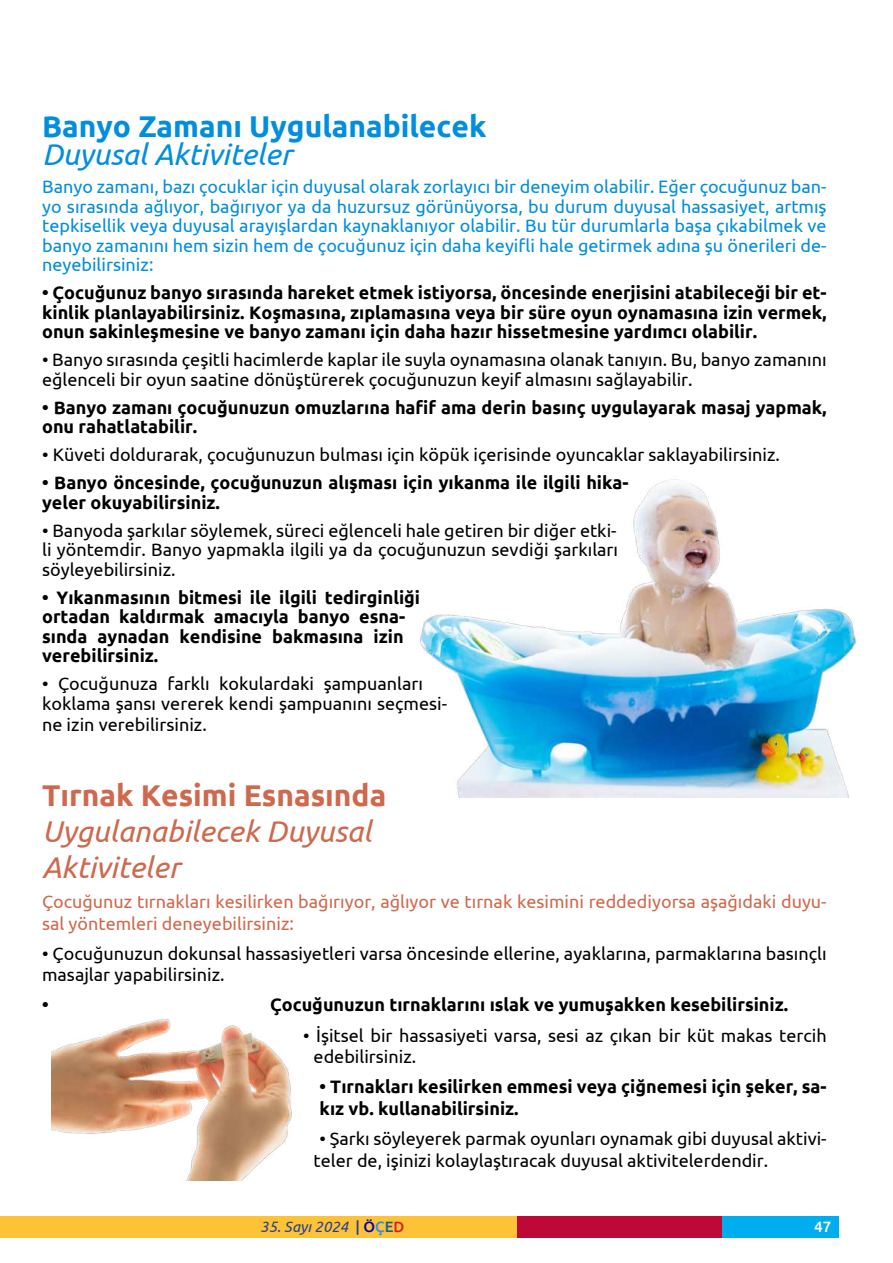
<style>
.page{position:relative;width:893px;height:1263px;background:#fff}
.page>*{position:absolute;margin:0;border:0;box-sizing:border-box;transform-origin:0 0}
.t1{font:italic 30px/36px "Ubuntu";color:#ce694d}
.t2{font:700 30px "Ubuntu";color:#018edd}
.t3{font:700 30px "Ubuntu";color:#ce694d}
.t4{font:italic 30px "Ubuntu";color:#018edd}
.t5{font:18px/19.5px "Ubuntu";color:#000}
.t6{font:700 18px/19.5px "Ubuntu";color:#000}
.t7{font:18px/19.5px "Ubuntu";color:#018edd;text-align:justify}
.t8{font:18px/21.6px "Ubuntu";color:#ce694d}
.t9{font:italic 15px "Ubuntu";color:#253f8e}
.t10{font:500 15px "Ubuntu";color:#fff}
.s1{font-weight:500;font-style:normal}
.s2{font-weight:500;font-style:normal;color:#0400b3}
.s3{font-weight:500;font-style:normal;color:#298ff2}
.s4{font-weight:500;font-style:normal;color:#185d90}
.s5{font-weight:500;font-style:normal;color:#d1232a}
</style>
<div class="page">
<div style="left:0;top:1216px;width:517px;height:22px;background:#fec237"></div>
<div style="left:517px;top:1216px;width:206px;height:22px;background:#be0938"></div>
<div style="left:723px;top:1216px;width:116px;height:22px;background:#00aeef"></div>
<img style="left:420px;top:479px;width:436px;height:318px">
<img style="left:52px;top:1018px;width:240px;height:162px">
<h1 class="t2" style="left:42px;top:108px;width:446px">Banyo Zamanı Uygulanabilecek</h1>
<h1 class="t4" style="left:42px;top:136px;width:251px">Duyusal Aktiviteler</h1>
<p class="t7" style="left:42px;top:176px;width:786px">Banyo zamanı, bazı çocuklar için duyusal olarak zorlayıcı bir deneyim olabilir. Eğer çocuğunuz ban&shy;yo sırasında ağlıyor, bağırıyor ya da huzursuz görünüyorsa, bu durum duyusal hassasiyet, artmış tepkisellik veya duyusal arayışlardan kaynaklanıyor olabilir. Bu tür durumlarla başa çıkabilmek ve banyo zamanını hem sizin hem de çocuğunuz için daha keyi昀氀i hale getirmek adına şu önerileri de&shy;neyebilirsiniz:</p>
<p class="t6" style="left:42px;top:283px;width:786px;text-align:justify">• Çocuğunuz banyo sırasında hareket etmek istiyorsa, öncesinde enerjisini atabileceği bir et&shy;kinlik planlayabilirsiniz. Koşmasına, zıplamasına veya bir süre oyun oynamasına izin vermek, onun sakinleşmesine ve banyo zamanı için daha hazır hissetmesine yardımcı olabilir.</p>
<p class="t5" style="left:42px;top:349px;width:786px">• Banyo sırasında çeşitli hacimlerde kaplar ile suyla oynamasına olanak tanıyın. Bu, banyo zamanını eğlenceli bir oyun saatine dönüştürerek çocuğunuzun keyif almasını sağlayabilir.</p>
<p class="t6" style="left:42px;top:397px;width:786px">• Banyo zamanı çocuğunuzun omuzlarına hafif ama derin basınç uygulayarak masaj yapmak, onu rahatlatabilir.</p>
<p class="t5" style="left:42px;top:444px;width:739px">• Küveti doldurarak, çocuğunuzun bulması için köpük içerisinde oyuncaklar saklayabilirsiniz.</p>
<p class="t6" style="left:42px;top:473px;width:588px">• Banyo öncesinde, çocuğunuzun alışması için yıkanma ile ilgili hika&shy;yeler okuyabilirsiniz.</p>
<p class="t5" style="left:42px;top:520px;width:578px;text-align:justify">• Banyoda şarkılar söylemek, süreci eğlenceli hale getiren bir diğer etki&shy;li yöntemdir. Banyo yapmakla ilgili ya da çocuğunuzun sevdiği şarkıları söyleyebilirsiniz.</p>
<p class="t6" style="left:42px;top:587px;width:380px">• Yıkanmasının bitmesi ile ilgili tedirginliği ortadan kaldırmak amacıyla banyo esna&shy;sında aynadan kendisine bakmasına izin verebilirsiniz.</p>
<p class="t5" style="left:42px;top:673px;width:407px">• Çocuğunuza farklı kokulardaki şampuanları koklama şansı vererek kendi şampuanını seçmesi-</p>
<p class="t5" style="left:42px;top:714px;width:166px">ne izin verebilirsiniz.</p>
<h1 class="t3" style="left:42px;top:777px;width:346px">Tırnak Kesimi Esnasında</h1>
<h1 class="t1" style="left:42px;top:812px;width:331px">Uygulanabilecek Duyusal<br>Aktiviteler</h1>
<p class="t8" style="left:42px;top:890px;width:786px">Çocuğunuz tırnakları kesilirken bağırıyor, ağlıyor ve tırnak kesimini reddediyorsa aşağıdaki duyu&shy;sal yöntemleri deneyebilirsiniz:</p>
<p class="t5" style="left:42px;top:942px;width:786px;line-height:21.6px">• Çocuğunuzun dokunsal hassasiyetleri varsa öncesinde ellerine, ayaklarına, parmaklarına basınçlı masajlar yapabilirsiniz.</p>
<p class="t6" style="left:42px;top:995px;width:8px">•</p>
<p class="t6" style="left:270px;top:995px;width:520px">Çocuğunuzun tırnaklarını ıslak ve yumuşakken kesebilirsiniz.</p>
<p class="t5" style="left:314px;top:1024px;width:515px;line-height:21.6px;text-indent:-10px">• İşitsel bir hassasiyeti varsa, sesi az çıkan bir küt makas tercih edebilirsiniz.</p>
<p class="t6" style="left:320px;top:1076px;width:509px;line-height:21.6px">• Tırnakları kesilirken emmesi veya çiğnemesi için şeker, sa&shy;kız vb. kullanabilirsiniz.</p>
<p class="t5" style="left:314px;top:1127px;width:515px;line-height:21.6px;text-indent:6px">• Şarkı söyleyerek parmak oyunları oynamak gibi duyusal aktivi&shy;teler de, işinizi kolaylaştıracak duyusal aktivitelerdendir.</p>
<p class="t9" style="left:260px;top:1217px;width:146px">35. Sayı 2024 <span class="s1">|</span> <span class="s2">Ö</span><span class="s3">Ç</span><span class="s4">E</span><span class="s5">D</span></p>
<p class="t10" style="left:814px;top:1218px;width:19px">47</p>
</div>
